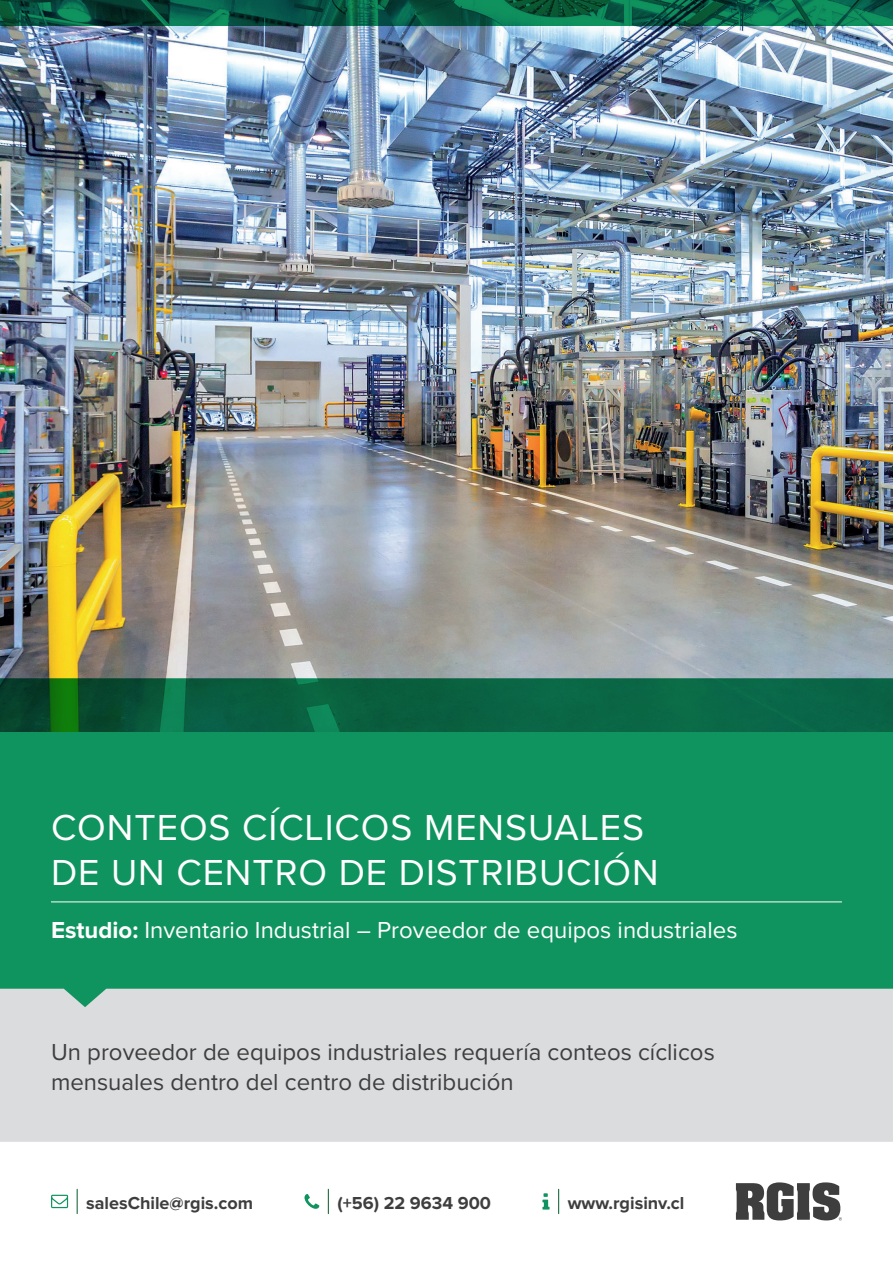
<style>
.page{position:relative;width:893px;height:1263px;background:#fff}
.page>*{position:absolute;margin:0;border:0;box-sizing:border-box;transform-origin:0 0}
.t1{font:37.5px/45px "Proxima Nova";letter-spacing:.025em;color:#fff}
.t2{font:24px/30px "Proxima Nova";color:#3e3e3f}
.t3{font:24px "Proxima Nova";color:#fff}
.t4{font:700 18px "Proxima Nova";color:#3e3e3f}
.s1{font-weight:700}
</style>
<div class="page">
<svg style="left:558px;top:1189px;width:1px;height:24px"></svg>
<svg style="left:542px;top:1193px;width:8px;height:16px"></svg>
<svg style="left:77px;top:1189px;width:1px;height:24px"></svg>
<svg style="left:51px;top:1195px;width:17px;height:13px"></svg>
<svg style="left:328px;top:1189px;width:1px;height:24px"></svg>
<svg style="left:304px;top:1194px;width:15px;height:15px"></svg>
<svg style="left:736px;top:1182px;width:106px;height:38px"></svg>
<div style="left:0;top:1007px;width:893px;height:135px;background:#dbdcde"></div>
<svg style="left:0;top:731px;width:893px;height:276px;background:#1d9867"></svg>
<img style="left:0;top:26px;width:893px;height:705px">
<hr style="left:51px;top:901px;width:791px;height:1px;background:#fff">
<svg style="left:0;top:0;width:893px;height:26px;background:#085f45"></svg>
<h1 class="t1" style="left:51px;top:803px;width:609px">CONTEOS CÍCLICOS MENSUALES<br>DE UN CENTRO DE DISTRIBUCIÓN</h1>
<p class="t3" style="left:51px;top:912px;width:688px"><span class="s1">Estudio:</span> Inventario Industrial – Proveedor de equipos industriales</p>
<p class="t2" style="left:51px;top:1036px;width:665px">Un proveedor de equipos industriales requería conteos cíclicos mensuales dentro del centro de distribución</p>
<p class="t4" style="left:86px;top:1192px;width:168px">salesChile@rgis.com</p>
<p class="t4" style="left:337px;top:1192px;width:155px">(+56) 22 9634 900</p>
<p class="t4" style="left:568px;top:1192px;width:118px">www.rgisinv.cl</p>
</div>
